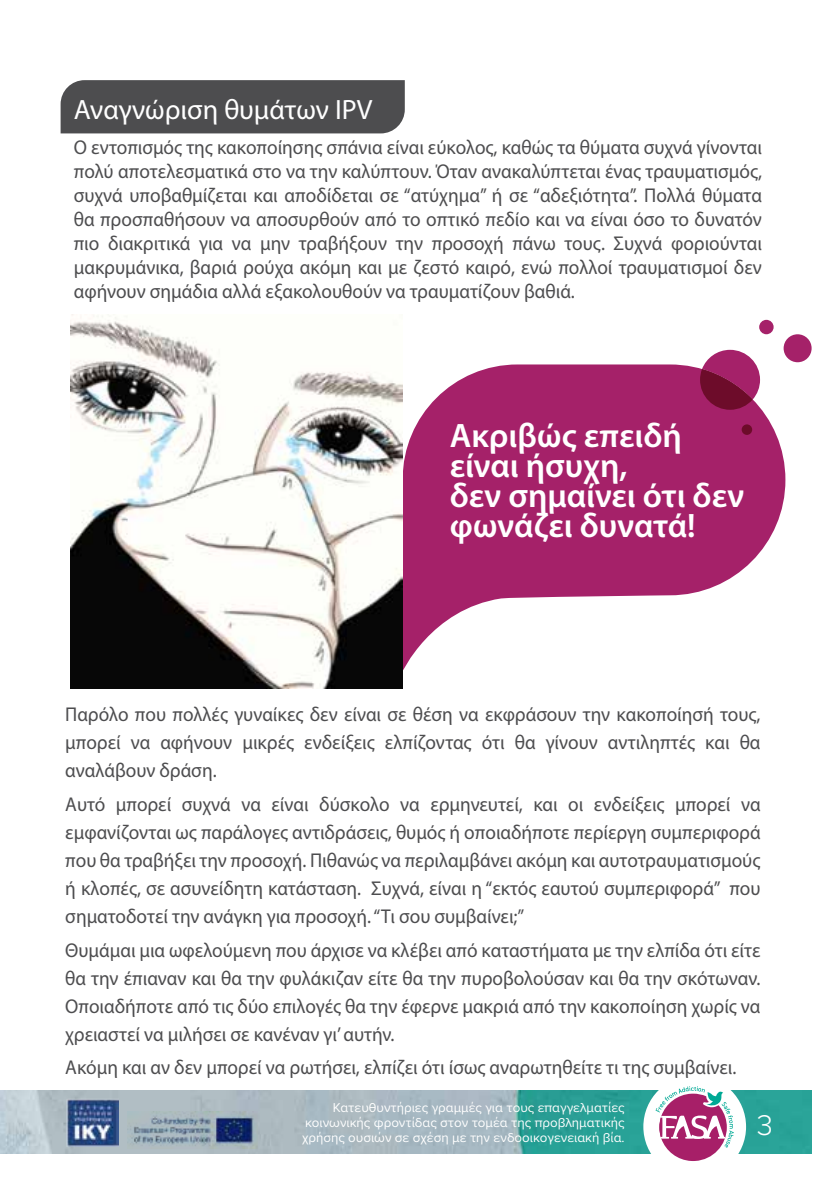
<style>
.page{position:relative;width:840px;height:1191px;background:#fff}
.page>*{position:absolute;margin:0;border:0;box-sizing:border-box;transform-origin:0 0}
.t1{font:600 34px/30px "Myriad Pro";color:#fff}
.t2{font:300 29.6px "Proxima Nova";color:#fff}
.t3{font:28px "Myriad Pro";color:#fff}
.t4{font:20px/28px "Myriad Pro";color:#4d4d4f;text-align:justify;scale:.96 1}
.t5{font:13.4px/14.8px "Proxima Nova";color:#fff;text-align:justify}
</style>
<div class="page">
<img style="left:0;top:1091px;width:811px;height:62px">
<div style="left:643px;top:1075px;width:102px;height:103px;background:#fff;border-radius:50%"></div>
<svg style="left:655px;top:1086px;width:78px;height:75px"></svg>
<img style="left:67px;top:1098px;width:51px;height:48px">
<img style="left:127px;top:1111px;width:130px;height:37px">
<svg style="left:403px;top:364px;width:382px;height:306px;fill:#a52169"></svg>
<svg style="left:699px;top:350px;width:60px;height:60px;background:#9b3364"></svg>
<div style="left:783px;top:334px;width:28px;height:28px;background:#a52169;border-radius:50%"></div>
<div style="left:758px;top:320px;width:15px;height:14px;background:#a52169;border-radius:50%"></div>
<div style="left:741px;top:424px;width:10px;height:11px;background:#6d0c2a;border-radius:50%"></div>
<div style="left:61px;top:80px;width:343px;height:53px;background:#4d4d4f"></div>
<img style="left:70px;top:315px;width:333px;height:373px">
<h3 class="t3" style="left:74px;top:92px;width:300px">Αναγνώριση θυμάτων IPV</h3>
<p class="t4" style="left:74px;top:135px;width:718px;line-height:24px">Ο εντοπισμός της κακοποίησης σπάνια είναι εύκολος, καθώς τα θύματα συχνά γίνονται πολύ αποτελεσματικά στο να την καλύπτουν. Όταν ανακαλύπτεται ένας τραυματισμός, συχνά υποβαθμίζεται και αποδίδεται σε “ατύχημα” ή σε “αδεξιότητα”. Πολλά θύματα θα προσπαθήσουν να αποσυρθούν από το οπτικό πεδίο και να είναι όσο το δυνατόν πιο διακριτικά για να μην τραβήξουν την προσοχή πάνω τους. Συχνά φοριούνται μακρυμάνικα, βαριά ρούχα ακόμη και με ζεστό καιρό, ενώ πολλοί τραυματισμοί δεν αφήνουν σημάδια αλλά εξακολουθούν να τραυματίζουν βαθιά.</p>
<h1 class="t1" style="left:449px;top:419px;width:295px">Ακριβώς επειδή είναι ήσυχη,<br>δεν σημαίνει ότι δεν φωνάζει δυνατά!</h1>
<p class="t4" style="left:65px;top:700px;width:725px">Παρόλο που πολλές γυναίκες δεν είναι σε θέση να εκφράσουν την κακοποίησή τους, μπορεί να αφήνουν μικρές ενδείξεις ελπίζοντας ότι θα γίνουν αντιληπτές και θα αναλάβουν δράση.</p>
<p class="t4" style="left:65px;top:789px;width:725px">Αυτό μπορεί συχνά να είναι δύσκολο να ερμηνευτεί, και οι ενδείξεις μπορεί να εμφανίζονται ως παράλογες αντιδράσεις, θυμός ή οποιαδήποτε περίεργη συμπεριφορά που θα τραβήξει την προσοχή. Πιθανώς να περιλαμβάνει ακόμη και αυτοτραυματισμούς ή κλοπές, σε ασυνείδητη κατάσταση. Συχνά, είναι η “εκτός εαυτού συμπεριφορά” που σηματοδοτεί την ανάγκη για προσοχή. “Τι σου συμβαίνει;”</p>
<p class="t4" style="left:65px;top:935px;width:725px">Θυμάμαι μια ωφελούμενη που άρχισε να κλέβει από καταστήματα με την ελπίδα ότι είτε θα την έπιαναν και θα την φυλάκιζαν είτε θα την πυροβολούσαν και θα την σκότωναν.<br>Οποιαδήποτε από τις δύο επιλογές θα την έφερνε μακριά από την κακοποίηση χωρίς να χρειαστεί να μιλήσει σε κανέναν γι’ αυτήν.</p>
<p class="t4" style="left:65px;top:1053px;width:700px">Ακόμη και αν δεν μπορεί να ρωτήσει, ελπίζει ότι ίσως αναρωτηθείτε τι της συμβαίνει.</p>
<p class="t5" style="left:302px;top:1100px;width:324px;text-indent:31px">Κατευθυντήριες γραμμές για τους επαγγελματίες κοινωνικής φροντίδας στον τομέα της προβληματικής χρήσης ουσιών σε σχέση με την ενδοοικογενειακή βία.</p>
<h2 class="t2" style="left:756px;top:1108px;width:18px">3</h2>
</div>
